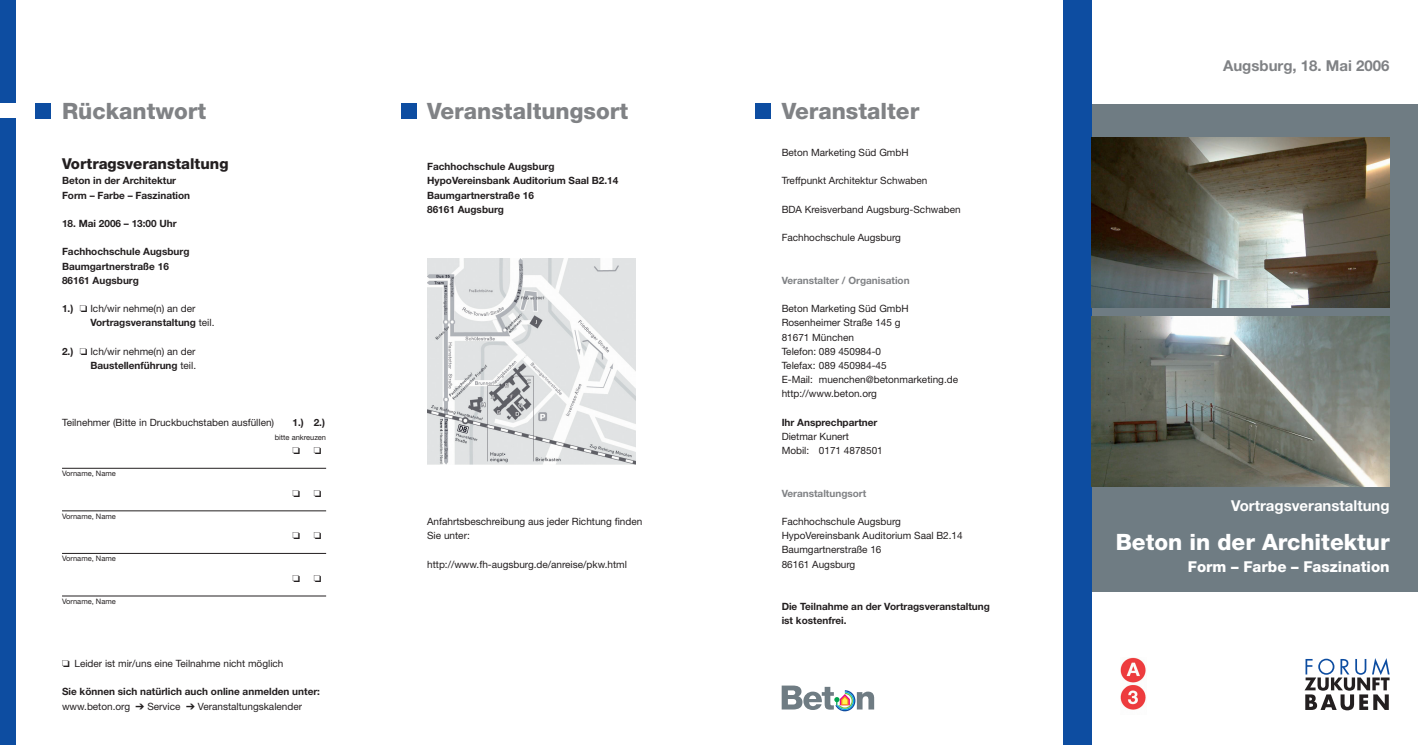
<style>
.page{position:relative;width:1418px;height:745px;background:#fff}
.page>*{position:absolute;margin:0;border:0;box-sizing:border-box;transform-origin:0 0}
.t1{font:800 22.5px "Helvetica Neue";color:#808285}
.t2{font:800 22.5px "Helvetica Neue";color:#fff}
.t3{font:800 15px "Helvetica Neue";color:#fff}
.t4{font:800 15px "Helvetica Neue";color:#231f20}
.t5{font:700 15px "Helvetica Neue";color:#fff}
.t6{font:700 15px "Helvetica Neue";color:#808285}
.t7{font:10px/14.1px "Helvetica Neue";color:#231f20}
.t8{font:700 10px/14.1px "Helvetica Neue";color:#231f20}
.t9{font:700 10px "Helvetica Neue";color:#808285}
.t10{font:7.5px "Helvetica Neue";color:#231f20}
.s1{font-weight:700}
.s2{font-weight:400}
</style>
<div class="page">
<div style="left:0;top:0;width:16px;height:103px;background:#0d4da1"></div>
<div style="left:0;top:119px;width:16px;height:625px;background:#0d4da1"></div>
<svg style="left:781px;top:685px;width:93px;height:25px"></svg>
<div style="left:1063px;top:104px;width:354px;height:487px;background:#6f7c83"></div>
<div style="left:1063px;top:0;width:28px;height:744px;background:#0d4da1"></div>
<hr style="left:62px;top:468px;width:264px;height:1px;background:#231f20">
<hr style="left:62px;top:510px;width:264px;height:1px;background:#231f20">
<hr style="left:62px;top:553px;width:264px;height:1px;background:#231f20">
<hr style="left:62px;top:595px;width:264px;height:1px;background:#231f20">
<svg style="left:1304px;top:658px;width:85px;height:52px"></svg>
<img style="left:1120px;top:657px;width:26px;height:53px">
<img style="left:1091px;top:137px;width:298px;height:170px">
<img style="left:1091px;top:316px;width:298px;height:170px">
<div style="left:35px;top:103px;width:16px;height:16px;background:#0d4da1"></div>
<div style="left:400px;top:103px;width:16px;height:16px;background:#0d4da1"></div>
<img style="left:427px;top:259px;width:208px;height:205px">
<div style="left:755px;top:103px;width:16px;height:16px;background:#0d4da1"></div>
<h1 class="t1" style="left:62px;top:103px;width:146px">Rückantwort</h1>
<h2 class="t4" style="left:62px;top:158px;width:168px">Vortragsveranstaltung</h2>
<p class="t8" style="left:62px;top:175px;width:130px">Beton in der Architektur<br>Form – Farbe – Faszination</p>
<p class="t8" style="left:62px;top:217px;width:116px">18. Mai 2006 – 13:00 Uhr</p>
<p class="t8" style="left:62px;top:245px;width:129px">Fachhochschule Augsburg<br>Baumgartnerstraße 16<br>86161 Augsburg</p>
<p class="t7" style="left:90px;top:302px;width:126px;text-indent:-28px"><span class="s1">1.)</span> ❏ Ich/wir nehme(n) an der<br><span class="s1">Vortragsveranstaltung</span> teil.</p>
<p class="t7" style="left:62px;top:345px;width:136px;text-align:right"><span class="s1">2.)</span> ❏ Ich/wir nehme(n) an der<br><span class="s1">Baustellenführung</span> teil.</p>
<p class="t7" style="left:62px;top:416px;width:214px">Teilnehmer (Bitte in Druckbuchstaben ausfüllen)</p>
<p class="t8" style="left:292px;top:415px;width:34px">1.) 2.)</p>
<p class="t10" style="left:275px;top:434px;width:53px">bitte ankreuzen</p>
<p class="t10" style="left:62px;top:470px;width:55px">Vorname, Name</p>
<p class="t10" style="left:62px;top:513px;width:55px">Vorname, Name</p>
<p class="t10" style="left:62px;top:555px;width:55px">Vorname, Name</p>
<p class="t10" style="left:62px;top:598px;width:55px">Vorname, Name</p>
<p class="t7" style="left:62px;top:656px;width:223px">❏ Leider ist mir/uns eine Teilnahme nicht möglich</p>
<p class="t8" style="left:62px;top:685px;width:259px">Sie können sich natürlich auch online anmelden unter: <span class="s2">www.beton.org</span> ➔ <span class="s2">Service</span> ➔ <span class="s2">Veranstaltungskalender</span></p>
<h1 class="t1" style="left:427px;top:103px;width:202px">Veranstaltungsort</h1>
<h1 class="t1" style="left:781px;top:103px;width:139px">Veranstalter</h1>
<p class="t8" style="left:427px;top:160px;width:193px">Fachhochschule Augsburg<br>HypoVereinsbank Auditorium Saal B2.14<br>Baumgartnerstraße 16<br>86161 Augsburg</p>
<p class="t7" style="left:427px;top:515px;width:217px">Anfahrtsbeschreibung aus jeder Richtung finden<br>Sie unter:</p>
<p class="t7" style="left:427px;top:557px;width:201px">http://www.fh-augsburg.de/anreise/pkw.html</p>
<p class="t7" style="left:781px;top:146px;width:128px">Beton Marketing Süd GmbH</p>
<p class="t7" style="left:781px;top:175px;width:147px">Treffpunkt Architektur Schwaben</p>
<p class="t7" style="left:781px;top:203px;width:181px">BDA Kreisverband Augsburg-Schwaben</p>
<p class="t7" style="left:781px;top:231px;width:121px">Fachhochschule Augsburg</p>
<p class="t9" style="left:781px;top:276px;width:129px">Veranstalter / Organisation</p>
<p class="t7" style="left:781px;top:302px;width:178px">Beton Marketing Süd GmbH<br>Rosenheimer Straße 145 g<br>81671 München<br>Telefon: 089 450984-0<br>Telefax: 089 450984-45<br>E-Mail: muenchen@betonmarketing.de http://www.beton.org</p>
<p class="t8" style="left:781px;top:415px;width:97px">Ihr Ansprechpartner</p>
<p class="t7" style="left:781px;top:430px;width:103px">Dietmar Kunert<br>Mobil: 0171 4878501</p>
<p class="t9" style="left:781px;top:489px;width:86px">Veranstaltungsort</p>
<p class="t7" style="left:781px;top:515px;width:182px">Fachhochschule Augsburg<br>HypoVereinsbank Auditorium Saal B2.14<br>Baumgartnerstraße 16<br>86161 Augsburg</p>
<p class="t8" style="left:781px;top:600px;width:210px">Die Teilnahme an der Vortragsveranstaltung ist kostenfrei.</p>
<h2 class="t6" style="left:1223px;top:60px;width:168px">Augsburg, 18. Mai 2006</h2>
<h2 class="t5" style="left:1231px;top:500px;width:160px">Vortragsveranstaltung</h2>
<h1 class="t2" style="left:1115px;top:534px;width:275px">Beton in der Architektur</h1>
<h2 class="t3" style="left:1187px;top:560px;width:203px">Form – Farbe – Faszination</h2>
</div>
